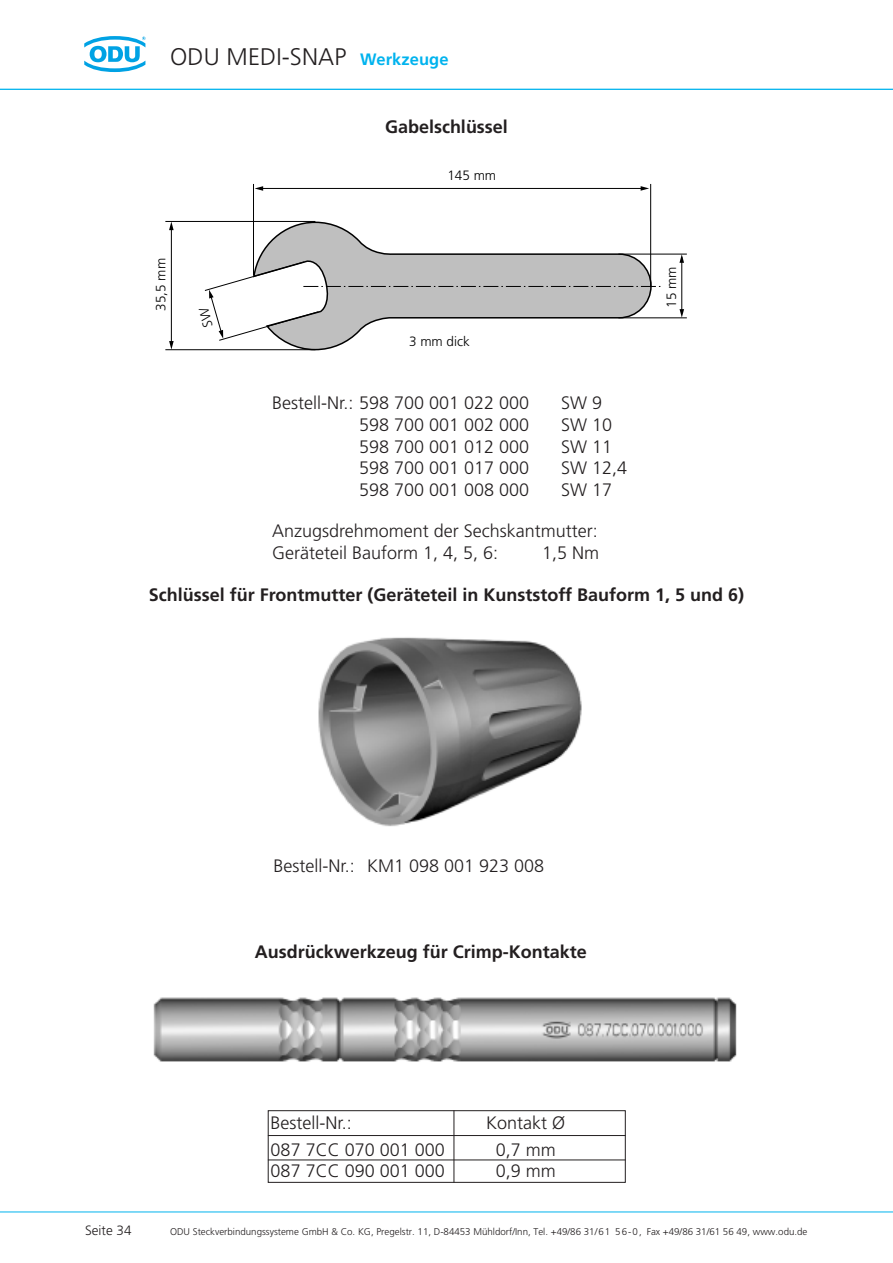
<style>
.page{position:relative;width:893px;height:1263px;background:#fff}
.page>*{position:absolute;margin:0;border:0;box-sizing:border-box;transform-origin:0 0}
.t1{font:300 24px "Frutiger";letter-spacing:.005em;color:#231f20}
.t2{font:300 18px/21.6px "Frutiger";color:#231f20}
.t3{font:700 18px "Frutiger";color:#231f20}
.t4{font:300 13.5px "Frutiger";color:#000}
.t5{font:300 13.5px "Frutiger";color:#231f20}
.t6{font:300 9.75px "Frutiger";color:#231f20}
.s1{font-weight:700;font-size:16.5px;color:#00b3ee}
</style>
<div class="page">
<hr style="left:0;top:89px;width:893px;height:1px;background:#00b3ee">
<hr style="left:0;top:1211px;width:893px;height:1px;background:#00b3ee">
<svg style="left:84px;top:36px;width:62px;height:36px"></svg>
<svg style="left:252px;top:221px;width:400px;height:130px"></svg>
<hr style="left:165px;top:221px;width:150px;height:1px;background:#000">
<hr style="left:165px;top:349px;width:150px;height:1px;background:#000">
<hr style="left:171px;top:229px;width:1px;height:115px;background:#000">
<svg style="left:169px;top:341px;width:5px;height:9px"></svg>
<svg style="left:169px;top:222px;width:5px;height:8px"></svg>
<hr style="left:253px;top:184px;width:1px;height:91px;background:#000">
<hr style="left:650px;top:184px;width:1px;height:102px;background:#000">
<hr style="left:262px;top:188px;width:380px;height:1px;background:#000">
<svg style="left:641px;top:186px;width:8px;height:5px"></svg>
<svg style="left:255px;top:186px;width:8px;height:5px"></svg>
<hr style="left:618px;top:254px;width:69px;height:1px;background:#000">
<hr style="left:618px;top:318px;width:69px;height:1px;background:#000">
<hr style="left:681px;top:257px;width:1px;height:56px;background:#000">
<svg style="left:679px;top:309px;width:5px;height:9px"></svg>
<svg style="left:679px;top:254px;width:5px;height:9px"></svg>
<img style="left:318px;top:637px;width:264px;height:190px">
<div style="left:268px;top:1110px;width:358px;height:73px;border:1px solid #231f20"></div>
<img style="left:153px;top:997px;width:584px;height:65px">
<hr style="left:268px;top:1135px;width:358px;height:1px;background:#231f20">
<hr style="left:268px;top:1159px;width:358px;height:1px;background:#231f20">
<hr style="left:454px;top:1110px;width:1px;height:73px;background:#231f20">
<svg style="left:204px;top:261px;width:456px;height:80px"></svg>
<h1 class="t1" style="left:170px;top:47px;width:280px">ODU MEDI-SNAP <span class="s1">Werkzeuge</span></h1>
<p class="t3" style="left:385px;top:119px;width:124px">Gabelschlüssel</p>
<p class="t4" style="left:447px;top:170px;width:50px">145 mm</p>
<p class="t4" style="left:155px;top:311px;width:54px;rotate:-90deg">35,5 mm</p>
<p class="t4" style="left:666px;top:308px;width:43px;rotate:-90deg">15 mm</p>
<p class="t4" style="left:409px;top:336px;width:62px">3 mm dick</p>
<p class="t2" style="left:272px;top:394px;width:259px">Bestell-Nr.: 598 700 001 022 000</p>
<p class="t2" style="left:561px;top:394px;width:42px">SW 9</p>
<p class="t2" style="left:359px;top:415px;width:172px">598 700 001 002 000</p>
<p class="t2" style="left:561px;top:415px;width:53px">SW 10</p>
<p class="t2" style="left:359px;top:437px;width:172px">598 700 001 012 000</p>
<p class="t2" style="left:561px;top:437px;width:53px">SW 11</p>
<p class="t2" style="left:359px;top:458px;width:172px">598 700 001 017 000</p>
<p class="t2" style="left:561px;top:458px;width:68px">SW 12,4</p>
<p class="t2" style="left:359px;top:480px;width:172px">598 700 001 008 000</p>
<p class="t2" style="left:561px;top:480px;width:53px">SW 17</p>
<p class="t2" style="left:272px;top:521px;width:327px">Anzugsdrehmoment der Sechskantmutter:<br>Geräteteil Bauform 1, 4, 5, 6:</p>
<p class="t2" style="left:542px;top:543px;width:59px">1,5 Nm</p>
<p class="t3" style="left:149px;top:587px;width:597px">Schlüssel für Frontmutter (Geräteteil in Kunststoff Bauform 1, 5 und 6)</p>
<p class="t2" style="left:274px;top:856px;width:272px">Bestell-Nr.: KM1 098 001 923 008</p>
<p class="t3" style="left:255px;top:945px;width:333px">Ausdrückwerkzeug für Crimp-Kontakte</p>
<p class="t2" style="left:271px;top:1113px;width:83px">Bestell-Nr.:</p>
<p class="t2" style="left:486px;top:1113px;width:80px">Kontakt Ø</p>
<p class="t2" style="left:271px;top:1140px;width:176px">087 7CC 070 001 000</p>
<p class="t2" style="left:496px;top:1140px;width:61px">0,7 mm</p>
<p class="t2" style="left:271px;top:1162px;width:176px">087 7CC 090 001 000</p>
<p class="t2" style="left:496px;top:1162px;width:61px">0,9 mm</p>
<p class="t5" style="left:85px;top:1225px;width:48px">Seite 34</p>
<p class="t6" style="left:170px;top:1227px;width:639px">ODU Steckverbindungssysteme GmbH &amp; Co. KG, Pregelstr. 11, D-84453 Mühldorf/Inn, Tel. +49/86 31/61 56-0, Fax +49/86 31/61 56 49, www.odu.de</p>
</div>
